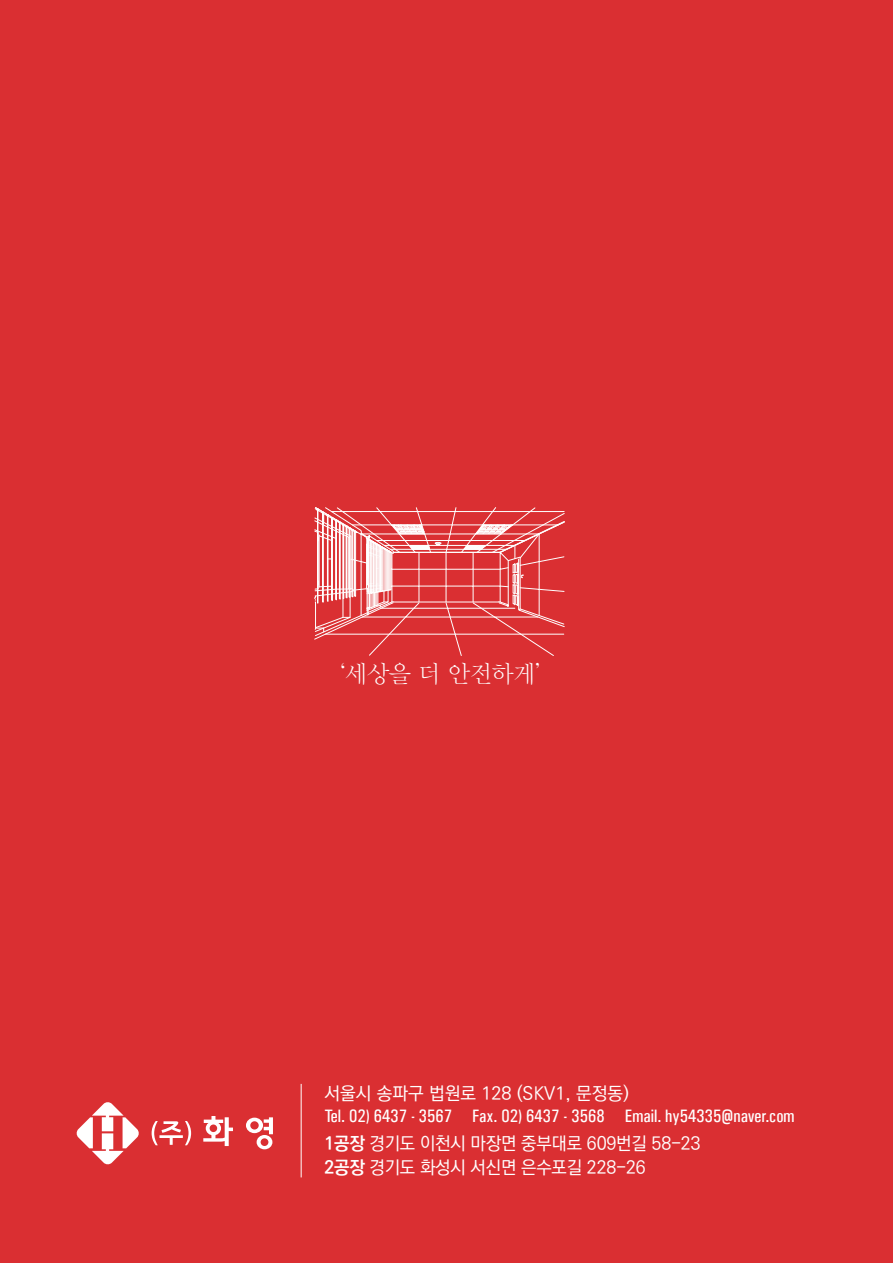
<style>
.page{position:relative;width:893px;height:1263px;background:#da2f32}
.page>*{position:absolute;margin:0;border:0;box-sizing:border-box;transform-origin:0 0}
.t1{font:24px "YDVY Mj O11";letter-spacing:-.015em;color:#fff}
.t2{font:18px/22.5px "Univers Condensed";color:#fff}
.t3{font:500 18px/24px "Ko Pub Dotum";letter-spacing:-.01em;color:#fff}
.s1{font-family:"Ko Pub Dotum";font-weight:500}
.s2{font-weight:700}
</style>
<div class="page">
<svg style="left:314px;top:507px;width:251px;height:149px"></svg>
<hr style="left:301px;top:1084px;width:1px;height:93px;background:#fff">
<svg style="left:152px;top:1121px;width:39px;height:24px"></svg>
<svg style="left:203px;top:1116px;width:30px;height:30px"></svg>
<svg style="left:246px;top:1117px;width:27px;height:32px"></svg>
<svg style="left:76px;top:1102px;width:63px;height:63px"></svg>
<p class="t1" style="left:340px;top:659px;width:201px">‘세상을 더 안전하게’</p>
<p class="t2" style="left:324px;top:1082px;width:472px"><span class="s1">서울시 송파구 법원로 128 (SKV1, 문정동)<br></span>Tel. 02) 6437 - 3567 Fax. 02) 6437 - 3568 Email. hy54335@naver.com</p>
<p class="t3" style="left:324px;top:1132px;width:378px"><span class="s2">1공장</span> 경기도 이천시 마장면 중부대로 609번길 58-23<br><span class="s2">2공장</span> 경기도 화성시 서신면 은수포길 228-26</p>
</div>
